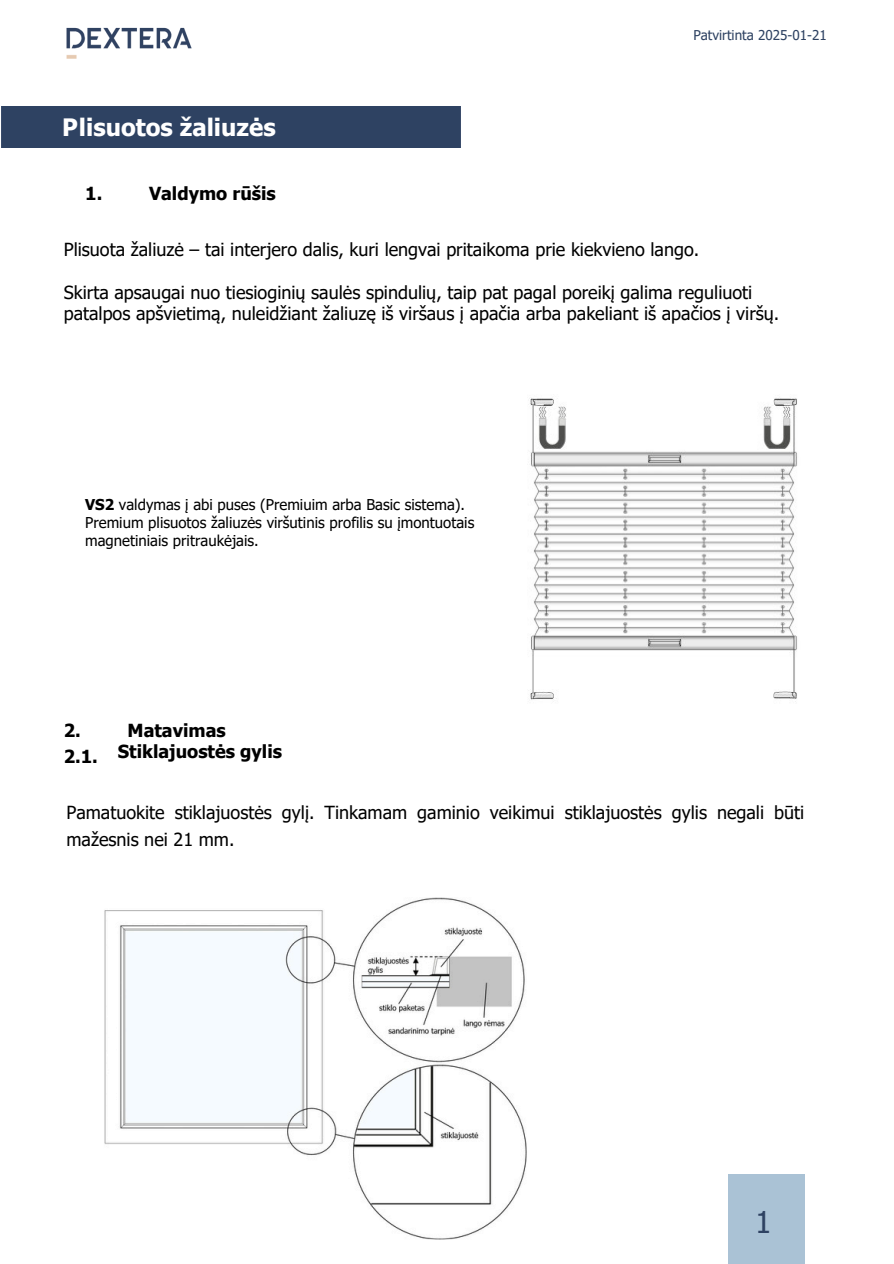
<style>
.page{position:relative;width:894px;height:1264px;background:#fff}
.page>*{position:absolute;margin:0;border:0;box-sizing:border-box;transform-origin:0 0}
.t1{font:30px "Tahoma";color:#2e4262}
.t2{font:700 24px "Tahoma";color:#fff}
.t3{font:18px/21.3px "Tahoma";color:#000}
.t4{font:700 18px/25.8px "Tahoma";color:#000}
.t5{font:15px/18px "Tahoma";color:#000}
.t6{font:13.5px "Tahoma";color:#2e4262}
.s1{font-weight:700}
</style>
<div class="page">
<div style="left:1px;top:107px;width:459px;height:40px;background:#2e4262"></div>
<img style="left:529px;top:398px;width:268px;height:304px">
<img style="left:66px;top:27px;width:126px;height:32px">
<img style="left:104px;top:897px;width:423px;height:342px">
<div style="left:727px;top:1174px;width:77px;height:89px;background:#aac2d5"></div>
<p class="t2" style="left:62px;top:112px;width:215px">Plisuotos žaliuzės</p>
<p class="t6" style="left:693px;top:26px;width:135px">Patvirtinta 2025-01-21</p>
<h1 class="t4" style="left:85px;top:180px;width:19px">1.</h1>
<p class="t4" style="left:149px;top:180px;width:128px">Valdymo rūšis</p>
<h2 class="t3" style="left:64px;top:238px;width:636px">Plisuota žaliuzė – tai interjero dalis, kuri lengvai pritaikoma prie kiekvieno lango.</h2>
<h2 class="t3" style="left:64px;top:281px;width:716px">Skirta apsaugai nuo tiesioginių saulės spindulių, taip pat pagal poreikį galima reguliuoti patalpos apšvietimą, nuleidžiant žaliuzę iš viršaus į apačia arba pakeliant iš apačios į viršų.</h2>
<h3 class="t5" style="left:85px;top:495px;width:390px"><span class="s1">VS2</span> valdymas į abi puses (Premiuim arba Basic sistema).<br>Premium plisuotos žaliuzės viršutinis profilis su įmontuotais magnetiniais pritraukėjais.</h3>
<p class="t4" style="left:64px;top:716px;width:36px">2.<br>2.1.</p>
<h2 class="t4" style="left:127px;top:716px;width:100px">Matavimas</h2>
<h2 class="t4" style="left:118px;top:737px;width:166px">Stiklajuostės gylis</h2>
<h2 class="t3" style="left:66px;top:798px;width:739px;line-height:27px">Pamatuokite stiklajuostės gylį. Tinkamam gaminio veikimui stiklajuostės gylis negali būti mažesnis nei 21 mm.</h2>
<p class="t1" style="left:755px;top:1202px;width:18px">1</p>
</div>
